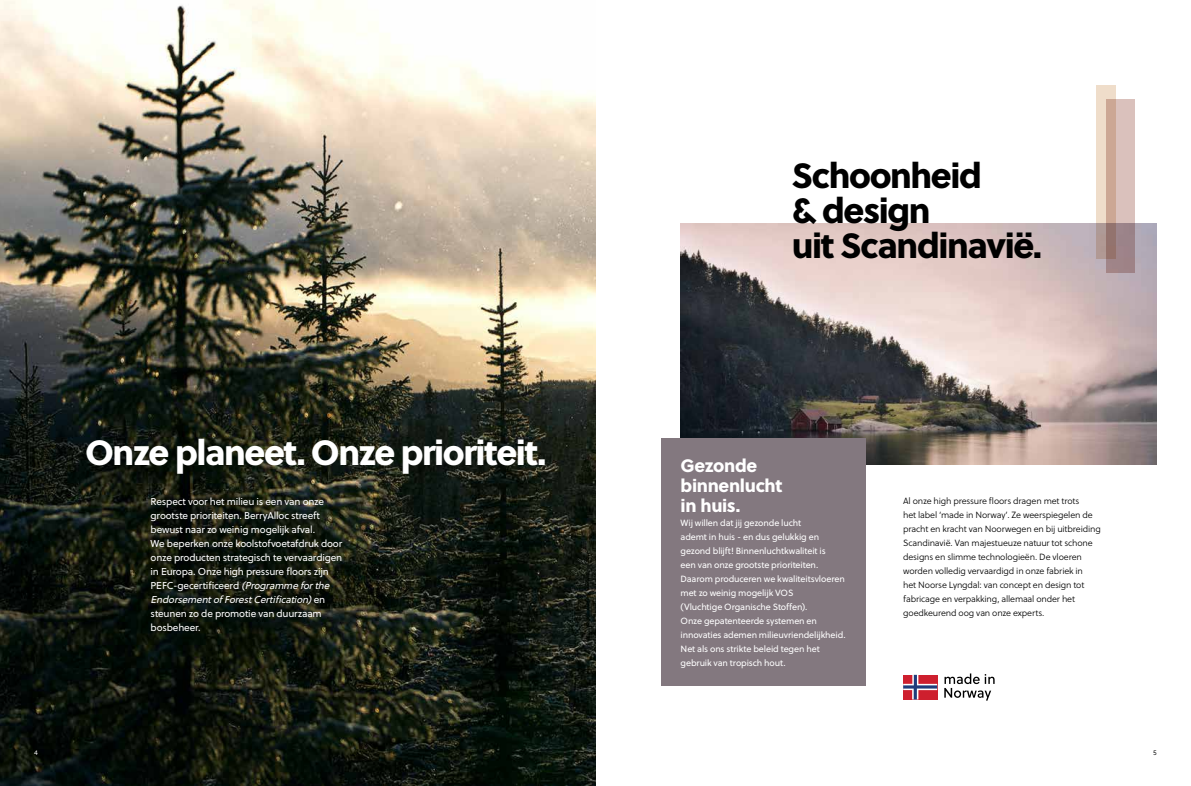
<style>
.page{position:relative;width:1191px;height:786px;background:#fff}
.page>*{position:absolute;margin:0;border:0;box-sizing:border-box;transform-origin:0 0}
.t1{font:35px/35px "Soleil Xb";letter-spacing:-.04em;color:#000}
.t2{font:35px "Soleil Xb";letter-spacing:-.04em;color:#fff}
.t3{font:18px/20px "Soleil Xb";letter-spacing:-.02em;color:#fff}
.t4{font:10px/14px "Soleil";letter-spacing:-.02em;color:#fff}
.t5{font:9px/14px "Soleil Lt";letter-spacing:-.015em;color:#000}
.t6{font:9px/14px "Soleil";letter-spacing:-.015em;color:#fff}
.t7{font:8px "Soleil Lt";color:#fff}
.t8{font:8px "Soleil Lt";color:#000}
.s1{font-style:italic}
</style>
<div class="page">
<img style="left:0;top:0;width:595px;height:785px">
<svg style="left:156px;top:464px;width:108px;height:108px;background:#12170d"></svg>
<svg style="left:258px;top:549px;width:108px;height:108px;background:#1d2215"></svg>
<svg style="left:206px;top:532px;width:108px;height:108px;background:#0e150b"></svg>
<svg style="left:944px;top:673px;width:50px;height:27px"></svg>
<svg style="left:903px;top:674px;width:34px;height:25px"></svg>
<img style="left:680px;top:223px;width:476px;height:241px">
<svg style="left:1106px;top:99px;width:28px;height:174px;background:#c6acaa"></svg>
<svg style="left:1096px;top:85px;width:19px;height:174px;background:#d3b8a8"></svg>
<div style="left:660px;top:438px;width:205px;height:247px;background:#83787f"></div>
<h1 class="t2" style="left:85px;top:424px;width:463px">Onze planeet. Onze prioriteit.</h1>
<p class="t4" style="left:151px;top:493px;width:193px">Respect voor het milieu is een van onze grootste prioriteiten. BerryAlloc streeft bewust naar zo weinig mogelijk afval.<br>We beperken onze koolstofvoetafdruk door onze producten strategisch te vervaardigen in Europa. Onze high pressure floors zijn PEFC-gecertificeerd <span class="s1">(Programmeforthe EndorsementofForestCertification)</span>e n steunen zo de promotie van duurzaam bosbeheer.</p>
<h1 class="t1" style="left:792px;top:156px;width:251px">Schoonheid<br>&amp; design<br>uit Scandinavië.</h1>
<h2 class="t3" style="left:680px;top:454px;width:103px">Gezonde binnenlucht in huis.</h2>
<p class="t6" style="left:680px;top:515px;width:166px">Wij willen dat jij gezonde lucht<br>ademt in huis - en dus gelukkig en gezond blijft! Binnenluchtkwaliteit is<br>een van onze grootste prioriteiten.<br>Daarom produceren we kwaliteitsvloeren met zo weinig mogelijk VOS<br>(Vluchtige Organische Stoffen).<br>Onze gepatenteerde systemen en innovaties ademen milieuvriendelijkheid.<br>Net als ons strikte beleid tegen het gebruik van tropisch hout.</p>
<p class="t5" style="left:903px;top:493px;width:199px">Al onze high pressure floors dragen met trots<br>het label ‘made in Norway’. Ze weerspiegelen de pracht en kracht van Noorwegen en bij uitbreiding Scandinavië. Van majestueuze natuur tot schone designs en slimme technologieën. De vloeren worden volledig vervaardigd in onze fabriek in<br>het Noorse Lyngdal: van concept en design tot fabricage en verpakking, allemaal onder het goedkeurend oog van onze experts.</p>
<p class="t7" style="left:34px;top:746px;width:5px">4</p>
<p class="t8" style="left:1153px;top:746px;width:5px">5</p>
</div>
